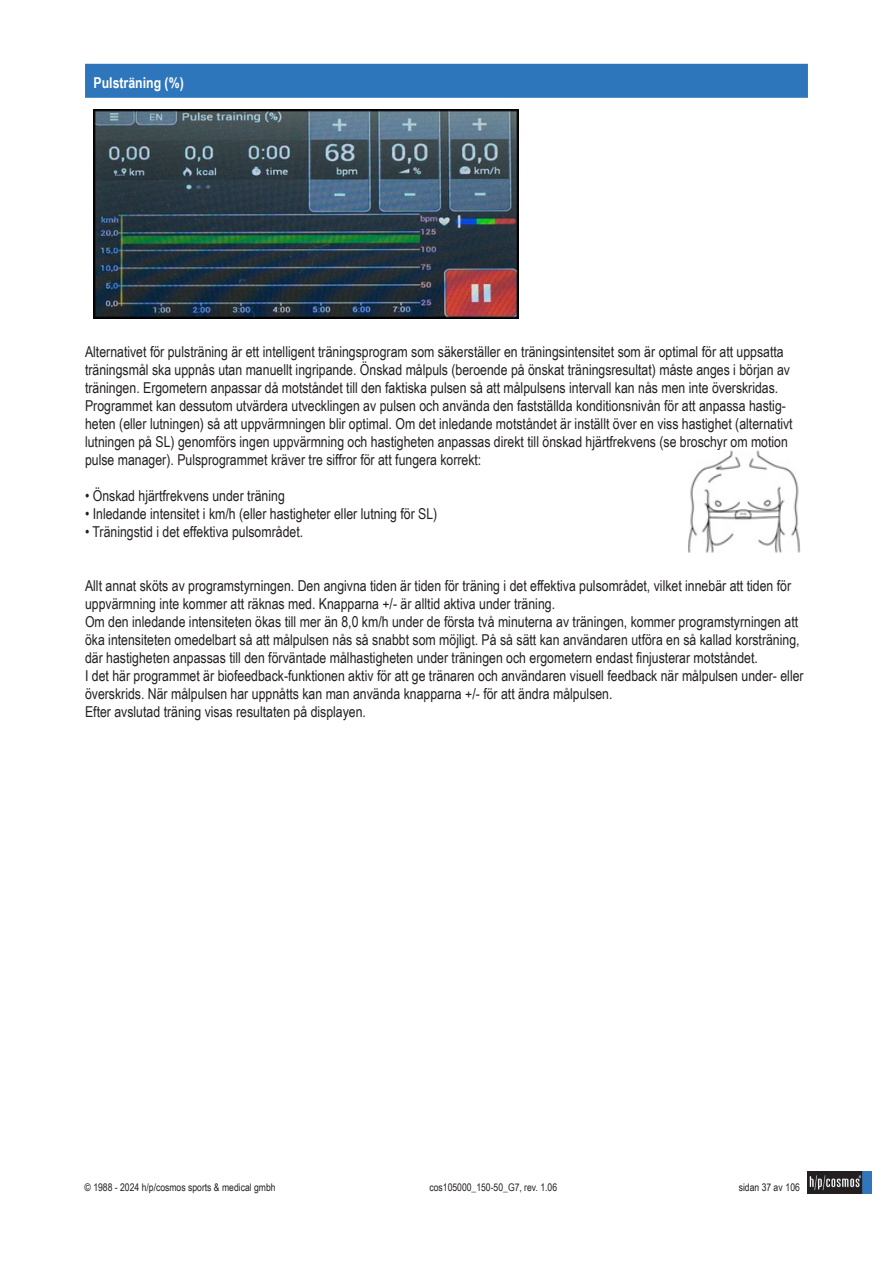
<style>
.page{position:relative;width:893px;height:1263px;background:#fff}
.page>*{position:absolute;margin:0;border:0;box-sizing:border-box;transform-origin:0 0}
.t1{font:15px/18px "Arial Narrow";color:#231f20}
.t2{font:700 15px "Arial Narrow";color:#fff}
.t3{font:10.5px "Arial Narrow";color:#231f20}
</style>
<div class="page">
<img style="left:808px;top:1171px;width:64px;height:22px">
<div style="left:85px;top:64px;width:723px;height:34px;background:#2e76bc"></div>
<img style="left:94px;top:109px;width:424px;height:210px">
<img style="left:688px;top:451px;width:113px;height:102px">
<p class="t2" style="left:94px;top:71px;width:92px">Pulsträning (%)</p>
<p class="t1" style="left:85px;top:342px;width:709px">Alternativet för pulsträning är ett intelligent träningsprogram som säkerställer en träningsintensitet som är optimal för att uppsatta träningsmål ska uppnås utan manuellt ingripande. Önskad målpuls (beroende på önskat träningsresultat) måste anges i början av träningen. Ergometern anpassar då motståndet till den faktiska pulsen så att målpulsens intervall kan nås men inte överskridas.<br>Programmet kan dessutom utvärdera utvecklingen av pulsen och använda den fastställda konditionsnivån för att anpassa hastig&shy;heten (eller lutningen) så att uppvärmningen blir optimal. Om det inledande motståndet är inställt över en viss hastighet (alternativt lutningen på SL) genomförs ingen uppvärmning och hastigheten anpassas direkt till önskad hjärtfrekvens (se broschyr om motion pulse manager). Pulsprogrammet kräver tre siffror för att fungera korrekt:</p>
<p class="t1" style="left:85px;top:486px;width:201px">• Önskad hjärtfrekvens under träning</p>
<p class="t1" style="left:85px;top:504px;width:354px">• Inledande intensitet i km/h (eller hastigheter eller lutning för SL)</p>
<p class="t1" style="left:85px;top:522px;width:220px">• Träningstid i det effektiva pulsområdet.</p>
<p class="t1" style="left:85px;top:576px;width:720px">Allt annat sköts av programstyrningen. Den angivna tiden är tiden för träning i det effektiva pulsområdet, vilket innebär att tiden för uppvärmning inte kommer att räknas med. Knapparna +/- är alltid aktiva under träning.<br>Om den inledande intensiteten ökas till mer än 8,0 km/h under de första två minuterna av träningen, kommer programstyrningen att öka intensiteten omedelbart så att målpulsen nås så snabbt som möjligt. På så sätt kan användaren utföra en så kallad korsträning, där hastigheten anpassas till den förväntade målhastigheten under träningen och ergometern endast finjusterar motståndet.<br>I det här programmet är biofeedback-funktionen aktiv för att ge tränaren och användaren visuell feedback när målpulsen under- eller överskrids. När målpulsen har uppnåtts kan man använda knapparna +/- för att ändra målpulsen.<br>Efter avslutad träning visas resultaten på displayen.</p>
<p class="t3" style="left:85px;top:1179px;width:193px">© 1988 - 2024 h/p/cosmos sports &amp; medical gmbh</p>
<p class="t3" style="left:429px;top:1179px;width:129px">cos105000_150-50_G7, rev. 1.06</p>
<p class="t3" style="left:739px;top:1179px;width:63px">sidan 37 av 106</p>
</div>
